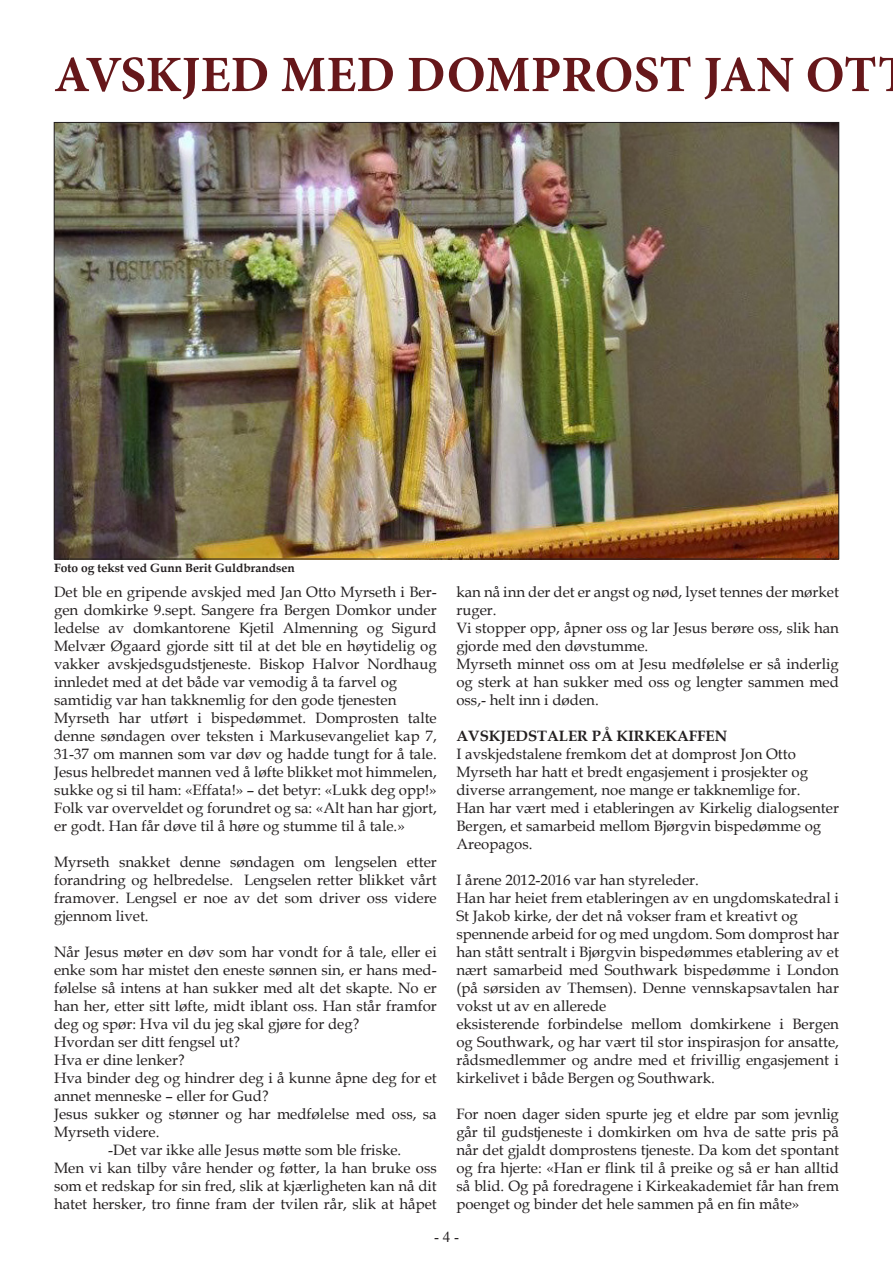
<style>
.page{position:relative;width:893px;height:1263px;background:#fff}
.page>*{position:absolute;margin:0;border:0;box-sizing:border-box;transform-origin:0 0}
.t1{font:700 51px "Minion Pro";color:#66171a}
.t2{font:15px/18px "Book Antiqua";color:#231f20;text-align:justify}
.t3{font:700 15px "Book Antiqua";color:#231f20}
.t4{font:15px "Times New Roman";color:#231f20}
.t5{font:700 12px "Book Antiqua";color:#231f20}
</style>
<div class="page">
<img style="left:56px;top:124px;width:781px;height:433px">
<p class="t1" style="left:54px;top:39px;width:824px">AVSKJED MED DOMPROST JAN OT</p>
<p class="t5" style="left:54px;top:560px;width:242px">Foto og tekst ved Gunn Berit Guldbrandsen</p>
<p class="t2" style="left:54px;top:582px;width:384px">Det ble en gripende avskjed med Jan Otto Myrseth i Ber&shy;gen domkirke 9.sept. Sangere fra Bergen Domkor under ledelse av domkantorene Kjetil Almenning og Sigurd Melvær Øgaard gjorde sitt til at det ble en høytidelig og vakker avskjedsgudstjeneste. Biskop Halvor Nordhaug innledet med at det både var vemodig å ta farvel og</p>
<p class="t2" style="left:54px;top:690px;width:344px">samtidig var han takknemlig for den gode tjenesten</p>
<p class="t2" style="left:54px;top:708px;width:384px">Myrseth har utført i bispedømmet. Domprosten talte denne søndagen over teksten i Markusevangeliet kap 7, 31-37 om mannen som var døv og hadde tungt for å tale.<br>Jesus helbredet mannen ved å løfte blikket mot himmelen, sukke og si til ham: «Effata!» – det betyr: «Lukk deg opp!» Folk var overveldet og forundret og sa: «Alt han har gjort, er godt. Han får døve til å høre og stumme til å tale.»</p>
<p class="t2" style="left:54px;top:852px;width:384px">Myrseth snakket denne søndagen om lengselen etter forandring og helbredelse. Lengselen retter blikket vårt framover. Lengsel er noe av det som driver oss videre gjennom livet.</p>
<p class="t2" style="left:54px;top:942px;width:384px">Når Jesus møter en døv som har vondt for å tale, eller ei enke som har mistet den eneste sønnen sin, er hans med&shy;følelse så intens at han sukker med alt det skapte. No er han her, etter sitt løfte, midt iblant oss. Han står framfor deg og spør: Hva vil du jeg skal gjøre for deg?</p>
<p class="t2" style="left:54px;top:1032px;width:187px">Hvordan ser ditt fengsel ut?</p>
<p class="t2" style="left:54px;top:1050px;width:132px">Hva er dine lenker?</p>
<p class="t2" style="left:54px;top:1068px;width:384px">Hva binder deg og hindrer deg i å kunne åpne deg for et annet menneske – eller for Gud?</p>
<p class="t2" style="left:54px;top:1104px;width:384px">Jesus sukker og stønner og har medfølelse med oss, sa<br>Myrseth videre.</p>
<p class="t2" style="left:108px;top:1140px;width:295px">-Det var ikke alle Jesus møtte som ble friske.</p>
<p class="t2" style="left:54px;top:1158px;width:384px">Men vi kan tilby våre hender og føtter, la han bruke oss som et redskap for sin fred, slik at kjærligheten kan nå dit hatet hersker, tro finne fram der tvilen rår, slik at håpet</p>
<p class="t2" style="left:456px;top:582px;width:384px">kan nå inn der det er angst og nød, lyset tennes der mørket ruger.</p>
<p class="t2" style="left:456px;top:618px;width:384px">Vi stopper opp, åpner oss og lar Jesus berøre oss, slik han gjorde med den døvstumme.</p>
<p class="t2" style="left:456px;top:654px;width:384px">Myrseth minnet oss om at Jesu medfølelse er så inderlig og sterk at han sukker med oss og lengter sammen med oss,- helt inn i døden.</p>
<p class="t3" style="left:456px;top:725px;width:272px">AVSKJEDSTALER PÅ KIRKEKAFFEN</p>
<p class="t2" style="left:456px;top:744px;width:341px">I avskjedstalene fremkom det at domprost Jon Otto</p>
<p class="t2" style="left:456px;top:762px;width:353px">Myrseth har hatt et bredt engasjement i prosjekter og</p>
<p class="t2" style="left:456px;top:780px;width:346px">diverse arrangement, noe mange er takknemlige for.</p>
<p class="t2" style="left:456px;top:798px;width:384px">Han har vært med i etableringen av Kirkelig dialogsenter<br>Bergen, et samarbeid mellom Bjørgvin bispedømme og</p>
<p class="t2" style="left:456px;top:834px;width:78px">Areopagos.</p>
<p class="t2" style="left:456px;top:870px;width:244px">I årene 2012-2016 var han styreleder.</p>
<p class="t2" style="left:456px;top:888px;width:384px">Han har heiet frem etableringen av en ungdomskatedral i<br>St Jakob kirke, der det nå vokser fram et kreativt og</p>
<p class="t2" style="left:456px;top:924px;width:384px">spennende arbeid for og med ungdom. Som domprost har han stått sentralt i Bjørgvin bispedømmes etablering av et nært samarbeid med Southwark bispedømme i London (på sørsiden av Themsen). Denne vennskapsavtalen har vokst ut av en allerede</p>
<p class="t2" style="left:456px;top:1014px;width:384px">eksisterende forbindelse mellom domkirkene i Bergen og Southwark, og har vært til stor inspirasjon for ansatte, rådsmedlemmer og andre med et frivillig engasjement i kirkelivet i både Bergen og Southwark.</p>
<p class="t2" style="left:456px;top:1104px;width:384px">For noen dager siden spurte jeg et eldre par som jevnlig går til gudstjeneste i domkirken om hva de satte pris på når det gjaldt domprostens tjeneste. Da kom det spontant og fra hjerte: «Han er flink til å preike og så er han alltid så blid. Og på foredragene i Kirkeakademiet får han frem poenget og binder det hele sammen på en fin måte»</p>
<p class="t4" style="left:434px;top:1227px;width:26px">- 4 -</p>
</div>
